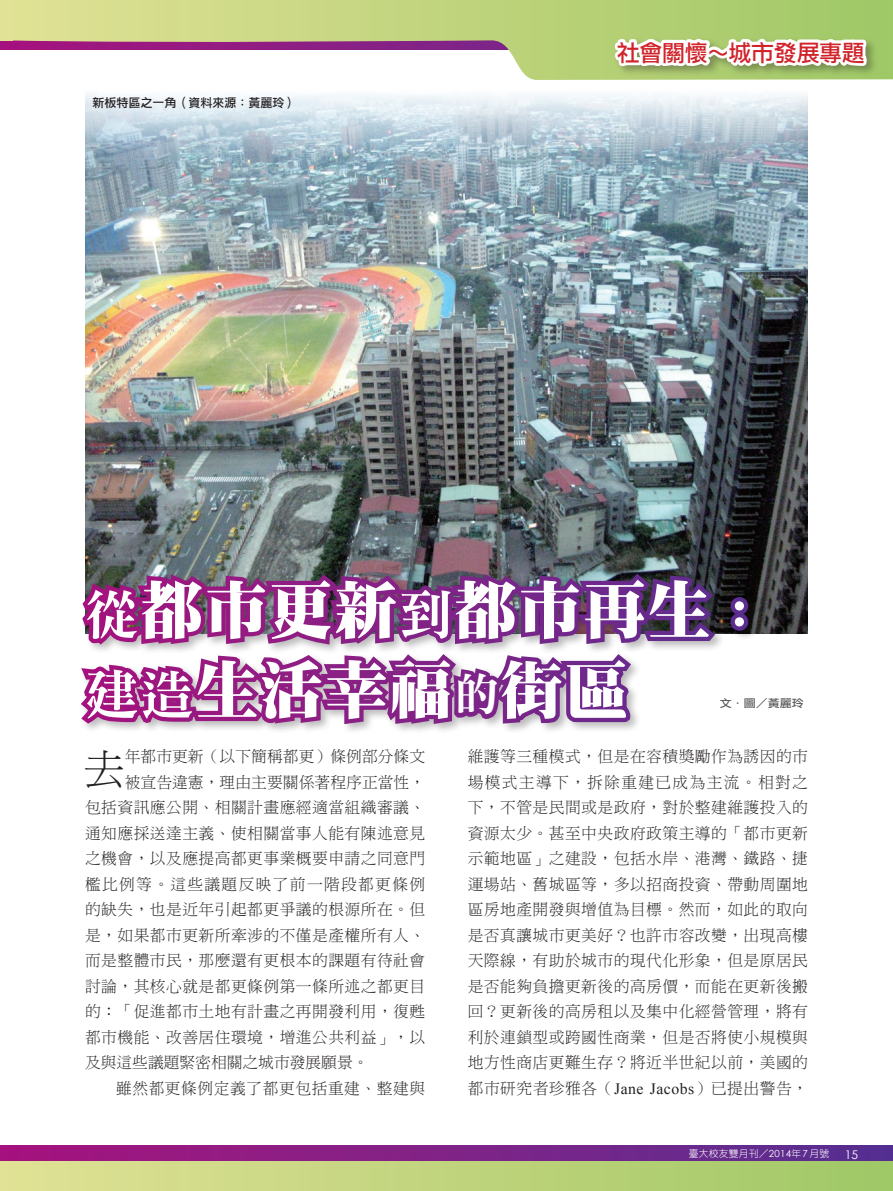
<style>
.page{position:relative;width:893px;height:1191px;background:#fff}
.page>*{position:absolute;margin:0;border:0;box-sizing:border-box;transform-origin:0 0}
.達爾文中標{font:63px "DF Ming Std W12";letter-spacing:.025em;color:#fff}
.內文字首放大{font:41.25px "DF Ming Std W3";color:#231f20}
.t1{font:22.95px "DF Li Hei Std W5";letter-spacing:-.015em;color:#d1232a}
.內文10_5{font:15.75px/25.5px "DF Ming Std W3";letter-spacing:.03em;color:#231f20;text-align:justify}
.內文字首放大-2{font:15.75px "DF Ming Std W3";letter-spacing:.03em;color:#231f20}
.內文字首放大-3{font:15.75px "DF Ming Std W3";letter-spacing:.005em;color:#231f20}
.內文字首放大-4{font:15.75px "DF Ming Std W3";letter-spacing:.085em;color:#231f20}
.內文字首放大-5{font:15.75px "DF Ming Std W3";color:#231f20}
.圖說{font:12px "DF Li Hei Std W5";color:#231f20}
.t2{font:12px "Century Gothic";color:#fff}
.作者{font:10.8px "DF Li Hei Std W5";color:#57585a;scale:1.11 1}
.t3{font:9.75px "DF Yuan Std W3";letter-spacing:.025em;color:#fff}
.s1{font-family:"DF Ming Std W9";font-size:54px}
.s2{font-family:"DF Ming Std W9";font-size:45px}
.s3{font-family:"Times New Roman"}
.s4{font-family:"Century Gothic"}
</style>
<div class="page">
<img style="left:85px;top:94px;width:723px;height:539px">
<div style="left:1px;top:1145px;width:892px;height:46px;background:linear-gradient(to right,#a7147d,#573091)"></div>
<svg style="left:1px;top:0;width:892px;height:80px"></svg>
<svg style="left:0;top:1145px;width:12px;height:46px"></svg>
<div style="left:0;top:0;width:13px;height:40px;background:#e1e295"></div>
<div style="left:1px;top:1161px;width:892px;height:30px;background:linear-gradient(to right,#e1e195,#9fc766)"></div>
<div style="left:613px;top:37px;width:265px;height:40px;background:#231f20;opacity:.35"></div>
<svg style="left:611px;top:3px;width:261px;height:71px"></svg>
<div style="left:79px;top:572px;width:681px;height:163px;background:#231f20;opacity:.3"></div>
<img style="left:79px;top:557px;width:676px;height:172px">
<p class="圖說" style="left:92px;top:96px;width:206px">新板特區之一角（資料來源：黃麗玲）</p>
<h3 class="t1" style="left:617px;top:40px;width:249px">社會關懷～城市發展專題</h3>
<p class="達爾文中標" style="left:85px;top:576px;width:683px"><span class="s1">從</span>都市更新<span class="s1">到</span>都市再生<span class="s1">：</span></p>
<p class="達爾文中標" style="left:85px;top:656px;width:544px"><span class="s1">建造</span>生活幸福<span class="s2">的</span>街區</p>
<p class="作者" style="left:720px;top:697px;width:77px">文．圖／黃麗玲</p>
<p class="內文字首放大" style="left:83px;top:747px;width:43px">去</p>
<p class="內文字首放大-3" style="left:125px;top:748px;width:302px">年都市更新（以下簡稱都更）條例部分條文</p>
<p class="內文字首放大-3" style="left:125px;top:773px;width:302px">被宣告違憲，理由主要關係著程序正當性，</p>
<p class="內文字首放大-2" style="left:85px;top:799px;width:342px">包括資訊應公開、相關計畫應經適當組織審議、</p>
<p class="內文字首放大-2" style="left:85px;top:824px;width:342px">通知應採送達主義、使相關當事人能有陳述意見</p>
<p class="內文字首放大-2" style="left:85px;top:850px;width:342px">之機會，以及應提高都更事業概要申請之同意門</p>
<p class="內文字首放大-4" style="left:85px;top:875px;width:342px">檻比例等。這些議題反映了前一階段都更條例</p>
<p class="內文字首放大-2" style="left:85px;top:901px;width:342px">的缺失，也是近年引起都更爭議的根源所在。但</p>
<p class="內文字首放大-2" style="left:85px;top:926px;width:342px">是，如果都市更新所牽涉的不僅是產權所有人、</p>
<p class="內文字首放大-2" style="left:85px;top:952px;width:342px">而是整體市民，那麼還有更根本的課題有待社會</p>
<p class="內文字首放大-2" style="left:85px;top:977px;width:342px">討論，其核心就是都更條例第一條所述之都更目</p>
<p class="內文字首放大-2" style="left:85px;top:1003px;width:342px">的：「促進都市土地有計畫之再開發利用，復甦</p>
<p class="內文字首放大-2" style="left:85px;top:1028px;width:342px">都市機能、改善居住環境，增進公共利益」，以</p>
<p class="內文字首放大-5" style="left:85px;top:1054px;width:285px">及與這些議題緊密相關之城市發展願景。</p>
<p class="內文10_5" style="left:116px;top:1075px;width:311px">雖然都更條例定義了都更包括重建、整建與</p>
<p class="內文10_5" style="left:468px;top:743px;width:342px">維護等三種模式，但是在容積獎勵作為誘因的市場模式主導下，拆除重建已成為主流。相對之下，不管是民間或是政府，對於整建維護投入的資源太少。甚至中央政府政策主導的「都市更新示範地區」之建設，包括水岸、港灣、鐵路、捷運場站、舊城區等，多以招商投資、帶動周圍地區房地產開發與增值為目標。然而，如此的取向是否真讓城市更美好？也許市容改變，出現高樓天際線，有助於城市的現代化形象，但是原居民是否能夠負擔更新後的高房價，而能在更新後搬回？更新後的高房租以及集中化經營管理，將有利於連鎖型或跨國性商業，但是否將使小規模與地方性商店更難生存？將近半世紀以前，美國的都市研究者珍雅各（<span class="s3">Jane Jacobs</span>）已提出警告，</p>
<p class="t3" style="left:689px;top:1148px;width:142px">臺大校友雙月刊／<span class="s4">2014</span>年<span class="s4">7</span>月號</p>
<p class="t2" style="left:845px;top:1147px;width:15px">15</p>
</div>
